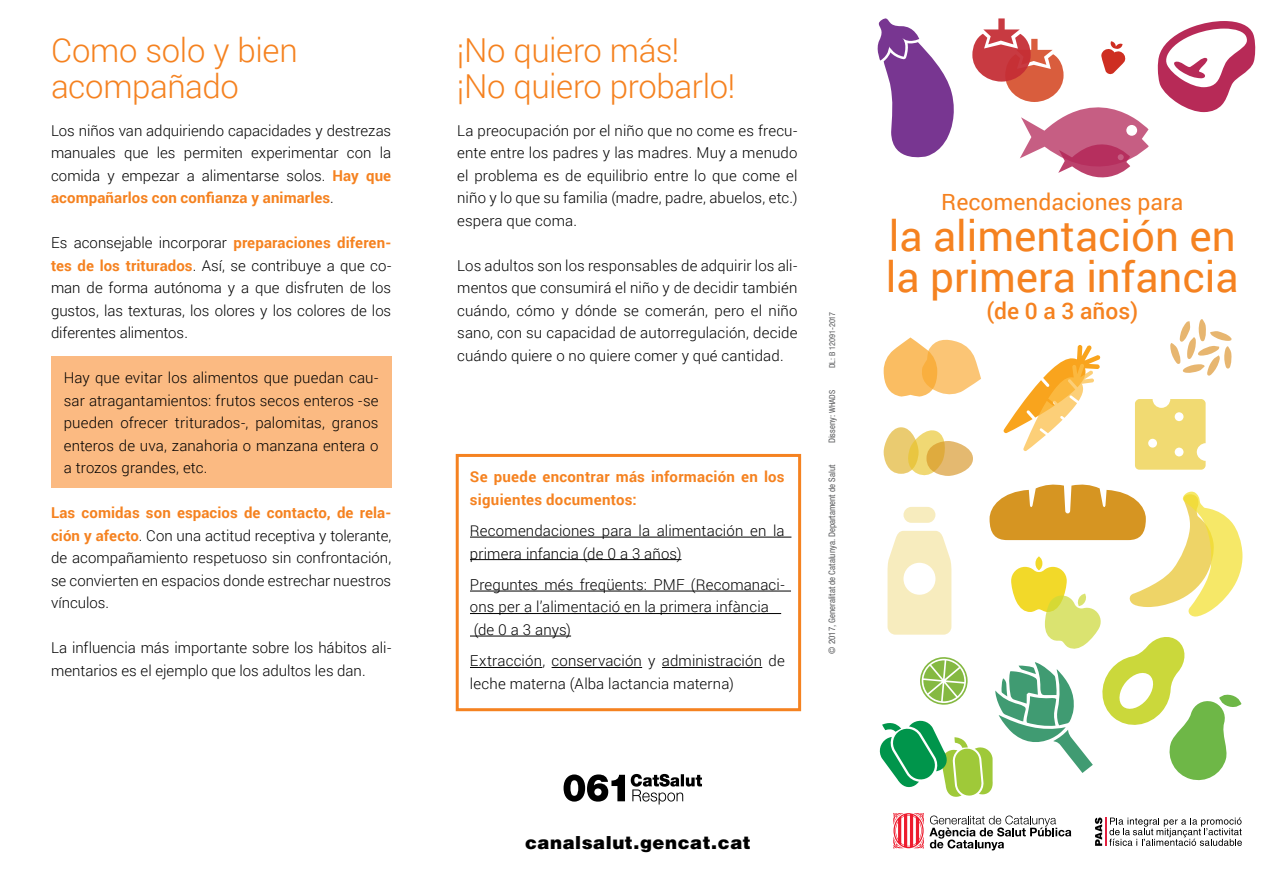
<style>
.page{position:relative;width:1276px;height:893px;background:#fff}
.page>*{position:absolute;margin:0;border:0;box-sizing:border-box;transform-origin:0 0}
.t1{font:42.15px/41.2px "Roboto";color:#f58220}
.t2{font:300 33px/36px "Roboto";letter-spacing:-.015em;color:#f58220}
.t3{font:22.8px "Roboto";color:#f58220}
.t4{font:500 22.8px "Roboto";color:#f58220}
.t5{font:900 18px "Helvetica LT Std";letter-spacing:.03em;color:#000}
.t6{font:300 15px/22.5px "Roboto";letter-spacing:.005em;color:#000;text-align:justify}
.t7{font:700 15px/22.5px "Roboto";letter-spacing:.02em;color:#f58220}
.t8{font:condensed 9px "Helvetica Neue";color:#58595b}
.t9{font:condensed 8.25px "Helvetica Neue";color:#58595b}
.s1{font-weight:700;color:#f58220}
.s2{font-size:8.25px}
</style>
<div class="page">
<div style="left:51px;top:356px;width:340px;height:132px;background:#fbba82"></div>
<div style="left:456px;top:454px;width:345px;height:257px;border:3px solid #f58220"></div>
<svg style="left:563px;top:774px;width:139px;height:30px"></svg>
<svg style="left:893px;top:813px;width:178px;height:37px"></svg>
<svg style="left:1109px;top:817px;width:132px;height:29px"></svg>
<svg style="left:1095px;top:817px;width:7px;height:29px"></svg>
<hr style="left:1104px;top:817px;width:2px;height:29px;background:#e4203f">
<hr style="left:470px;top:537px;width:321px;height:1px;background:#000">
<hr style="left:470px;top:559px;width:211px;height:1px;background:#000">
<hr style="left:470px;top:591px;width:321px;height:1px;background:#000">
<hr style="left:470px;top:613px;width:311px;height:1px;background:#000">
<hr style="left:470px;top:636px;width:101px;height:1px;background:#000">
<hr style="left:470px;top:667px;width:72px;height:1px;background:#000">
<hr style="left:551px;top:667px;width:91px;height:1px;background:#000">
<hr style="left:662px;top:667px;width:100px;height:1px;background:#000">
<svg style="left:1135px;top:399px;width:70px;height:71px;background:#f2dd7e"></svg>
<svg style="left:877px;top:18px;width:77px;height:140px"></svg>
<svg style="left:1170px;top:319px;width:61px;height:57px"></svg>
<svg style="left:1157px;top:21px;width:99px;height:91px"></svg>
<svg style="left:972px;top:18px;width:176px;height:159px"></svg>
<svg style="left:883px;top:427px;width:90px;height:49px"></svg>
<svg style="left:1003px;top:345px;width:97px;height:106px"></svg>
<svg style="left:879px;top:484px;width:363px;height:313px"></svg>
<svg style="left:883px;top:337px;width:98px;height:60px"></svg>
<h2 class="t2" style="left:51px;top:31px;width:248px">Como solo y bien acompañado</h2>
<p class="t6" style="left:51px;top:119px;width:342px">Los niños van adquiriendo capacidades y destrezas manuales que les permiten experimentar con la comida y empezar a alimentarse solos. <span class="s1">Hay que acompañarlos con confianza y animarles</span>.</p>
<p class="t6" style="left:51px;top:231px;width:342px">Es aconsejable incorporar <span class="s1">preparaciones diferen&shy;tes de los triturados</span>. Así, se contribuye a que co&shy;man de forma autónoma y a que disfruten de los gustos, las texturas, los olores y los colores de los diferentes alimentos.</p>
<p class="t6" style="left:64px;top:366px;width:316px">Hay que evitar los alimentos que puedan cau&shy;sar atragantamientos: frutos secos enteros -se pueden ofrecer triturados-, palomitas, granos enteros de uva, zanahoria o manzana entera o a trozos grandes, etc.</p>
<p class="t6" style="left:51px;top:501px;width:342px"><span class="s1">Las comidas son espacios de contacto, de rela&shy;ción y afecto</span>. Con una actitud receptiva y tolerante, de acompañamiento respetuoso sin confrontación, se convierten en espacios donde estrechar nuestros vínculos.</p>
<p class="t6" style="left:51px;top:636px;width:342px">La influencia más importante sobre los hábitos ali&shy;mentarios es el ejemplo que los adultos les dan.</p>
<h2 class="t2" style="left:457px;top:31px;width:279px">¡No quiero más! ¡No quiero probarlo!</h2>
<p class="t6" style="left:457px;top:119px;width:342px">La preocupación por el niño que no come es frecu&shy;ente entre los padres y las madres. Muy a menudo el problema es de equilibrio entre lo que come el niño y lo que su familia (madre, padre, abuelos, etc.) espera que coma.</p>
<p class="t6" style="left:457px;top:254px;width:342px">Los adultos son los responsables de adquirir los ali&shy;mentos que consumirá el niño y de decidir también cuándo, cómo y dónde se comerán, pero el niño sano, con su capacidad de autorregulación, decide cuándo quiere o no quiere comer y qué cantidad.</p>
<p class="t7" style="left:470px;top:465px;width:316px">Se puede encontrar más información en los siguientes documentos:</p>
<p class="t6" style="left:470px;top:519px;width:316px">Recomendaciones para la alimentación en la primera infancia (de 0 a 3 años)</p>
<p class="t6" style="left:470px;top:573px;width:316px;text-align:left">Preguntes més freqüents: PMF (Recomanaci&shy;ons per a l’alimentació en la primera infància (de 0 a 3 anys)</p>
<p class="t6" style="left:470px;top:649px;width:316px">Extracción, conservación y administración de leche materna (Alba lactancia materna)</p>
<p class="t9" style="left:827px;top:368px;width:58px;rotate:-90deg">DL: B 12091-2017</p>
<p class="t8" style="left:826px;top:443px;width:55px;rotate:-90deg">Disseny: <span class="s2">WHADS</span></p>
<p class="t8" style="left:826px;top:654px;width:190px;rotate:-90deg">© 2017, Generalitat de Catalunya. Departament de Salut</p>
<h3 class="t3" style="left:941px;top:186px;width:244px">Recomendaciones para</h3>
<h1 class="t1" style="left:886px;top:214px;width:354px">la alimentación en la primera infancia</h1>
<h3 class="t4" style="left:986px;top:295px;width:153px">(de 0 a 3 años)</h3>
<p class="t5" style="left:525px;top:830px;width:227px">canalsalut.gencat.cat</p>
</div>
